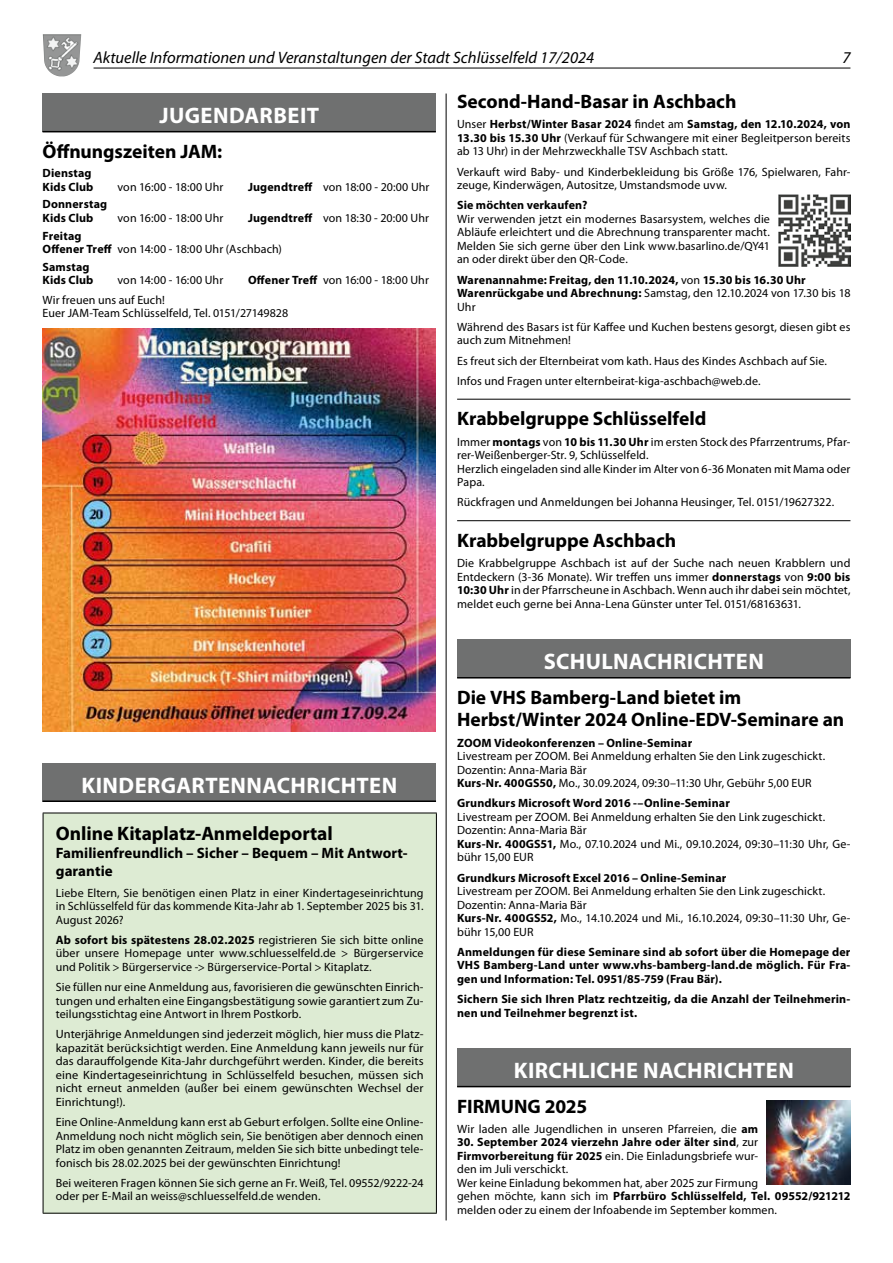
<style>
.page{position:relative;width:893px;height:1263px;background:#fff}
.page>*{position:absolute;margin:0;border:0;box-sizing:border-box;transform-origin:0 0}
.t1{font:700 22.5px "Myriad Pro";letter-spacing:.02em;color:#fff}
.t2{font:700 19.5px/22.5px "Myriad Pro";letter-spacing:-.005em;color:#000}
.t3{font:italic 16.5px "Myriad Pro";color:#000}
.t4{font:700 15px/18px "Myriad Pro";letter-spacing:.005em;color:#000}
.t5{font:12px/13.5px "Myriad Pro";letter-spacing:.01em;color:#000}
.t6{font:700 12px/13.5px "Myriad Pro";letter-spacing:.01em;color:#000}
.s1{font-weight:700}
.s2{font-weight:400}
</style>
<div class="page">
<hr style="left:446px;top:94px;width:1px;height:1126px;background:#000">
<div style="left:43px;top:94px;width:393px;height:38px;background:#6f7070"></div>
<hr style="left:43px;top:131px;width:393px;height:1px;background:#000">
<div style="left:43px;top:763px;width:393px;height:38px;background:#6f7070"></div>
<hr style="left:43px;top:800px;width:393px;height:2px;background:#000">
<img style="left:43px;top:328px;width:393px;height:403px">
<hr style="left:457px;top:399px;width:393px;height:1px;background:#000">
<hr style="left:457px;top:520px;width:393px;height:1px;background:#000">
<img style="left:778px;top:194px;width:72px;height:72px">
<div style="left:43px;top:813px;width:393px;height:400px;background:#ddebd3"></div>
<hr style="left:43px;top:813px;width:394px;height:1px;background:#000">
<hr style="left:43px;top:813px;width:1px;height:400px;background:#000">
<hr style="left:436px;top:813px;width:1px;height:400px;background:#000">
<hr style="left:43px;top:1213px;width:394px;height:1px;background:#000">
<div style="left:457px;top:640px;width:393px;height:38px;background:#6f7070"></div>
<hr style="left:457px;top:677px;width:393px;height:1px;background:#000">
<img style="left:767px;top:1100px;width:83px;height:84px">
<div style="left:457px;top:1048px;width:393px;height:38px;background:#6f7070"></div>
<hr style="left:457px;top:1086px;width:393px;height:1px;background:#000">
<hr style="left:94px;top:68px;width:756px;height:1px;background:#000">
<svg style="left:43px;top:34px;width:1px;height:21px"></svg>
<h3 class="t3" style="left:94px;top:48px;width:502px">Aktuelle Informationen und Veranstaltungen der Stadt Schlüsselfeld 17/2024</h3>
<h3 class="t3" style="left:842px;top:48px;width:10px">7</h3>
<h1 class="t1" style="left:159px;top:101px;width:161px">JUGENDARBEIT</h1>
<h2 class="t2" style="left:43px;top:139px;width:181px">Öffnungszeiten JAM:</h2>
<p class="t6" style="left:43px;top:166px;width:52px">Dienstag<br>Kids Club</p>
<p class="t5" style="left:118px;top:180px;width:107px">von 16:00 - 18:00 Uhr</p>
<p class="t5" style="left:248px;top:180px;width:183px"><span class="s1">Jugendtreff</span> von 18:00 - 20:00 Uhr</p>
<p class="t6" style="left:43px;top:197px;width:66px">Donnerstag<br>Kids Club</p>
<p class="t5" style="left:118px;top:211px;width:107px">von 16:00 - 18:00 Uhr</p>
<p class="t5" style="left:248px;top:211px;width:183px"><span class="s1">Jugendtreff</span> von 18:30 - 20:00 Uhr</p>
<p class="t5" style="left:43px;top:229px;width:241px"><span class="s1">Freitag<br>Offener Treff</span> von 14:00 - 18:00 Uhr (Aschbach)</p>
<p class="t6" style="left:43px;top:260px;width:52px">Samstag<br>Kids Club</p>
<p class="t5" style="left:118px;top:273px;width:107px">von 14:00 - 16:00 Uhr</p>
<p class="t5" style="left:248px;top:273px;width:182px"><span class="s1">Offener Treff</span> von 16:00 - 18:00 Uhr</p>
<p class="t5" style="left:43px;top:293px;width:247px">Wir freuen uns auf Euch!<br>Euer JAM-Team Schlüsselfeld, Tel. 0151/27149828</p>
<h1 class="t1" style="left:81px;top:770px;width:317px">KINDERGARTENNACHRICHTEN</h1>
<h2 class="t2" style="left:56px;top:822px;width:278px">Online Kitaplatz-Anmeldeportal</h2>
<p class="t4" style="left:56px;top:844px;width:353px">Familienfreundlich – Sicher – Bequem – Mit Antwort&shy;garantie</p>
<p class="t5" style="left:56px;top:886px;width:369px;text-align:justify">Liebe Eltern, Sie benötigen einen Platz in einer Kindertageseinrichtung in Schlüsselfeld für das kommende Kita-Jahr ab 1. September 2025 bis 31.<br>August 2026?</p>
<p class="t5" style="left:56px;top:933px;width:369px;text-align:justify"><span class="s1">Ab sofort bis spätestens 28.02.2025</span> registrieren Sie sich bitte online über unsere Homepage unter www.schluesselfeld.de &gt; Bürgerservice und Politik &gt; Bürgerservice -&gt; Bürgerservice-Portal &gt; Kitaplatz.</p>
<p class="t5" style="left:56px;top:980px;width:369px;text-align:justify">Sie füllen nur eine Anmeldung aus, favorisieren die gewünschten Einrich&shy;tungen und erhalten eine Eingangsbestätigung sowie garantiert zum Zu&shy;teilungsstichtag eine Antwort in Ihrem Postkorb.</p>
<p class="t5" style="left:56px;top:1027px;width:369px;text-align:justify">Unterjährige Anmeldungen sind jederzeit möglich, hier muss die Platz&shy;kapazität berücksichtigt werden. Eine Anmeldung kann jeweils nur für das darauffolgende Kita-Jahr durchgeführt werden. Kinder, die bereits eine Kindertageseinrichtung in Schlüsselfeld besuchen, müssen sich nicht erneut anmelden (außer bei einem gewünschten Wechsel der Einrichtung!).</p>
<p class="t5" style="left:56px;top:1115px;width:369px;text-align:justify">Eine Online-Anmeldung kann erst ab Geburt erfolgen. Sollte eine Online-Anmeldung noch nicht möglich sein, Sie benötigen aber dennoch einen Platz im oben genannten Zeitraum, melden Sie sich bitte unbedingt tele&shy;fonisch bis 28.02.2025 bei der gewünschten Einrichtung!</p>
<p class="t5" style="left:56px;top:1176px;width:369px">Bei weiteren Fragen können Sie sich gerne an Fr. Weiß, Tel. 09552/9222-24 oder per E-Mail an weiss@schluesselfeld.de wenden.</p>
<h2 class="t2" style="left:457px;top:90px;width:281px">Second-Hand-Basar in Aschbach</h2>
<p class="t5" style="left:457px;top:117px;width:395px;text-align:justify">Unser <span class="s1">Herbst/Winter Basar 2024</span> findet am <span class="s1">Samstag, den 12.10.2024, von 13.30 bis 15.30 Uhr</span> (Verkauf für Schwangere mit einer Begleitperson bereits ab 13 Uhr) in der Mehrzweckhalle TSV Aschbach statt.</p>
<p class="t5" style="left:457px;top:165px;width:395px">Verkauft wird Baby- und Kinderbekleidung bis Größe 176, Spielwaren, Fahr&shy;zeuge, Kinderwägen, Autositze, Umstandsmode uvw.</p>
<p class="t6" style="left:457px;top:198px;width:132px">Sie möchten verkaufen?</p>
<p class="t5" style="left:457px;top:212px;width:314px;text-align:justify">Wir verwenden jetzt ein modernes Basarsystem, welches die Abläufe erleichtert und die Abrechnung transparenter macht.<br>Melden Sie sich gerne über den Link www.basarlino.de/QY41 an oder direkt über den QR-Code.</p>
<p class="t6" style="left:457px;top:272px;width:395px">Warenannahme: Freitag, den 11.10.2024, <span class="s2">von</span> 15.30 bis 16.30 Uhr<br>Warenrückgabe und Abrechnung: <span class="s2">Samstag, den 12.10.2024 von 17.30 bis 18<br>Uhr</span></p>
<p class="t5" style="left:457px;top:320px;width:395px">Während des Basars ist für Kaffee und Kuchen bestens gesorgt, diesen gibt es auch zum Mitnehmen!</p>
<p class="t5" style="left:457px;top:350px;width:371px;line-height:20.2px">Es freut sich der Elternbeirat vom kath. Haus des Kindes Aschbach auf Sie.<br>Infos und Fragen unter elternbeirat-kiga-aschbach@web.de.</p>
<h2 class="t2" style="left:457px;top:407px;width:251px">Krabbelgruppe Schlüsselfeld</h2>
<p class="t5" style="left:457px;top:435px;width:395px">Immer <span class="s1">montags</span> von <span class="s1">10 bis 11.30 Uhr</span> im ersten Stock des Pfarrzentrums, Pfar&shy;rer-Weißenberger-Str. 9, Schlüsselfeld.<br>Herzlich eingeladen sind alle Kinder im Alter von 6-36 Monaten mit Mama oder Papa.</p>
<p class="t5" style="left:457px;top:495px;width:379px">Rückfragen und Anmeldungen bei Johanna Heusinger, Tel. 0151/19627322.</p>
<h2 class="t2" style="left:457px;top:528px;width:221px">Krabbelgruppe Aschbach</h2>
<p class="t5" style="left:457px;top:556px;width:395px;text-align:justify">Die Krabbelgruppe Aschbach ist auf der Suche nach neuen Krabblern und Entdeckern (3-36 Monate). Wir treffen uns immer <span class="s1">donnerstags</span> von <span class="s1">9:00 bis 10:30 Uhr</span> in der Pfarrscheune in Aschbach. Wenn auch ihr dabei sein möchtet, meldet euch gerne bei Anna-Lena Günster unter Tel. 0151/68163631.</p>
<h1 class="t1" style="left:544px;top:647px;width:222px">SCHULNACHRICHTEN</h1>
<h2 class="t2" style="left:457px;top:685px;width:389px">Die VHS Bamberg-Land bietet im<br>Herbst/Winter 2024 Online-EDV-Seminare an</h2>
<p class="t6" style="left:457px;top:735px;width:237px">ZOOM Videokonferenzen – Online-Seminar</p>
<p class="t5" style="left:457px;top:749px;width:370px">Livestream per ZOOM. Bei Anmeldung erhalten Sie den Link zugeschickt.<br>Dozentin: Anna-Maria Bär<br><span class="s1">Kurs-Nr. 400GS50,</span> Mo., 30.09.2024, 09:30–11:30 Uhr, Gebühr 5,00 EUR</p>
<p class="t6" style="left:457px;top:796px;width:274px">Grundkurs Microsoft Word 2016 -–Online-Seminar</p>
<p class="t5" style="left:457px;top:810px;width:395px">Livestream per ZOOM. Bei Anmeldung erhalten Sie den Link zugeschickt.<br>Dozentin: Anna-Maria Bär<br><span class="s1">Kurs-Nr. 400GS51,</span> Mo., 07.10.2024 und Mi., 09.10.2024, 09:30–11:30 Uhr, Ge&shy;bühr 15,00 EUR</p>
<p class="t6" style="left:457px;top:870px;width:271px">Grundkurs Microsoft Excel 2016 – Online-Seminar</p>
<p class="t5" style="left:457px;top:884px;width:395px">Livestream per ZOOM. Bei Anmeldung erhalten Sie den Link zugeschickt.<br>Dozentin: Anna-Maria Bär<br><span class="s1">Kurs-Nr. 400GS52,</span> Mo., 14.10.2024 und Mi., 16.10.2024, 09:30–11:30 Uhr, Ge&shy;bühr 15,00 EUR</p>
<p class="t6" style="left:457px;top:944px;width:395px;text-align:justify">Anmeldungen für diese Seminare sind ab sofort über die Homepage der VHS Bamberg-Land unter www.vhs-bamberg-land.de möglich. Für Fra&shy;gen und Information: Tel. 0951/85-759 (Frau Bär).</p>
<p class="t6" style="left:457px;top:992px;width:395px">Sichern Sie sich Ihren Platz rechtzeitig, da die Anzahl der Teilnehmerin&shy;nen und Teilnehmer begrenzt ist.</p>
<h1 class="t1" style="left:514px;top:1056px;width:282px">KIRCHLICHE NACHRICHTEN</h1>
<h2 class="t2" style="left:457px;top:1094px;width:132px">FIRMUNG 2025</h2>
<p class="t5" style="left:457px;top:1122px;width:303px">Wir laden alle Jugendlichen in unseren Pfarreien, die <span class="s1">am</span></p>
<p class="t5" style="left:457px;top:1135px;width:395px"><span class="s1">30. September 2024 vierzehn Jahre oder älter sind</span>, zur <span class="s1">Firmvorbereitung für 2025</span> ein. Die Einladungsbriefe wur-<br>den im Juli verschickt.<br>Wer keine Einladung bekommen hat, aber 2025 zur Firmung<br>gehen möchte, kann sich im <span class="s1">Pfarrbüro Schlüsselfeld, Tel. 09552/921212 </span>melden oder zu einem der Infoabende im September kommen.</p>
</div>
